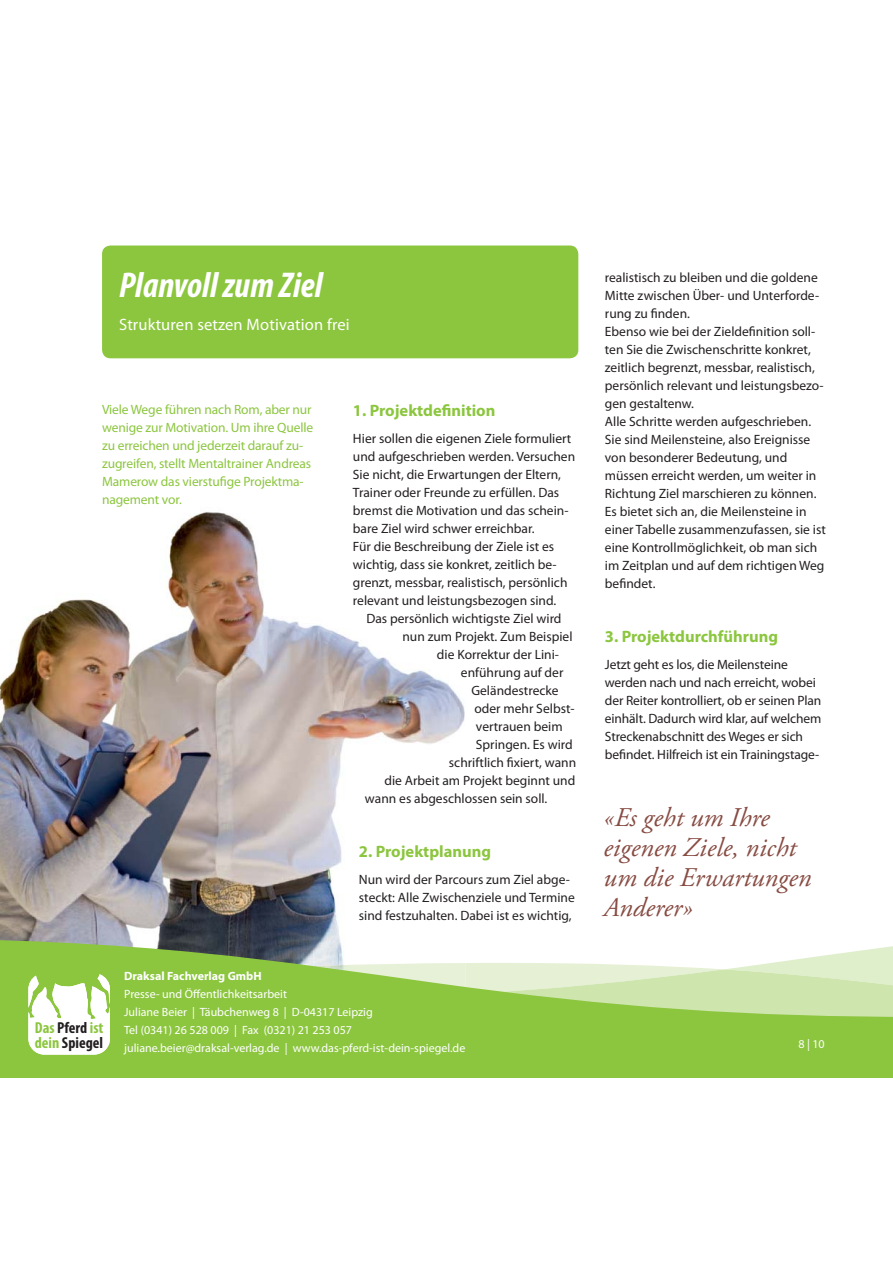
<style>
.page{position:relative;width:893px;height:1263px;background:#fff}
.page>*{position:absolute;margin:0;border:0;box-sizing:border-box;transform-origin:0 0}
.t1{font:italic 700 condensed 36px "Myriad Pro";color:#fff}
.t2{font:italic 27px/30px "Adobe Garamond Pro";color:#874c43}
.t3{font:700 16.5px "Myriad Pro";color:#8cc63f}
.t4{font:16.5px "Myriad Pro";letter-spacing:.01em;color:#fff}
.t5{font:700 condensed 15.9px/15.3px "Myriad Pro";color:#231f20}
.t6{font:13.5px/18px "Myriad Pro";color:#231f20}
.t7{font:13.5px/18px "Myriad Pro";letter-spacing:-.01em;color:#8cc63f}
.t8{font:12px/18px "Myriad Pro";color:#fff}
.t9{font:700 12px "Myriad Pro";color:#fff}
.s1{color:#8cc63f}
</style>
<div class="page">
<img style="left:0;top:512px;width:465px;height:426px">
<svg style="left:0;top:938px;width:892px;height:140px;background:#a5cf6e"></svg>
<svg style="left:28px;top:974px;width:82px;height:81px"></svg>
<div style="left:102px;top:246px;width:476px;height:112px;background:#8cc63f;border-radius:9px"></div>
<h1 class="t1" style="left:119px;top:271px;width:205px">Planvoll zum Ziel</h1>
<p class="t4" style="left:119px;top:318px;width:232px">Strukturen setzen Motivation frei</p>
<p class="t7" style="left:102px;top:401px;width:213px">Viele Wege führen nach Rom, aber nur wenige zur Motivation. Um ihre Quelle zu erreichen und jederzeit darauf zu&shy;zugreifen, stellt Mentaltrainer Andreas Mamerow das vierstufige Projektma&shy;nagement vor.</p>
<p class="t3" style="left:353px;top:405px;width:144px">1. Projektdefinition</p>
<p class="t6" style="left:353px;top:431px;width:224px">Hier sollen die eigenen Ziele formuliert und aufgeschrieben werden. Versuchen Sie nicht, die Erwartungen der Eltern, Trainer oder Freunde zu erfüllen. Das bremst die Motivation und das schein&shy;bare Ziel wird schwer erreichbar.<br>Für die Beschreibung der Ziele ist es wichtig, dass sie konkret, zeitlich be&shy;grenzt, messbar, realistisch, persönlich relevant und leistungsbezogen sind.</p>
<p class="t6" style="left:366px;top:611px;width:197px">Das persönlich wichtigste Ziel wird</p>
<p class="t6" style="left:402px;top:629px;width:172px">nun zum Projekt. Zum Beispiel</p>
<p class="t6" style="left:437px;top:647px;width:124px">die Korrektur der Lini-</p>
<p class="t6" style="left:461px;top:665px;width:104px">enführung auf der</p>
<p class="t6" style="left:471px;top:683px;width:89px">Geländestrecke</p>
<p class="t6" style="left:474px;top:701px;width:102px">oder mehr Selbst-</p>
<p class="t6" style="left:476px;top:719px;width:88px">vertrauen beim</p>
<p class="t6" style="left:476px;top:736px;width:98px">Springen. Es wird</p>
<p class="t6" style="left:449px;top:754px;width:129px">schriftlich fixiert, wann</p>
<p class="t6" style="left:384px;top:772px;width:192px">die Arbeit am Projekt beginnt und</p>
<p class="t6" style="left:365px;top:790px;width:184px">wann es abgeschlossen sein soll.</p>
<p class="t3" style="left:359px;top:845px;width:134px">2. Projektplanung</p>
<p class="t6" style="left:359px;top:872px;width:217px">Nun wird der Parcours zum Ziel abge&shy;steckt: Alle Zwischenziele und Termine sind festzuhalten. Dabei ist es wichtig,</p>
<p class="t5" style="left:35px;top:1021px;width:70px"><span class="s1">Das</span> Pferd <span class="s1">ist dein</span> Spiegel</p>
<p class="t9" style="left:124px;top:972px;width:139px">Draksal Fachverlag GmbH</p>
<p class="t8" style="left:124px;top:986px;width:343px">Presse- und Öffentlichkeitsarbeit<br>Juliane Beier | Täubchenweg 8 | D-04317 Leipzig<br>Tel (0341) 26 528 009 | Fax (0321) 21 253 057 juliane.beier@draksal-verlag.de | www.das-pferd-ist-dein-spiegel.de</p>
<p class="t6" style="left:605px;top:269px;width:222px">realistisch zu bleiben und die goldene Mitte zwischen Über- und Unterforde&shy;rung zu finden.<br>Ebenso wie bei der Zieldefinition soll&shy;ten Sie die Zwischenschritte konkret, zeitlich begrenzt, messbar, realistisch, persönlich relevant und leistungsbezo&shy;gen gestaltenw.<br>Alle Schritte werden aufgeschrieben.<br>Sie sind Meilensteine, also Ereignisse von besonderer Bedeutung, und müssen erreicht werden, um weiter in Richtung Ziel marschieren zu können.<br>Es bietet sich an, die Meilensteine in einer Tabelle zusammenzufassen, sie ist eine Kontrollmöglichkeit, ob man sich im Zeitplan und auf dem richtigen Weg befindet.</p>
<p class="t3" style="left:605px;top:630px;width:175px">3. Projektdurchführung</p>
<p class="t6" style="left:605px;top:656px;width:218px">Jetzt geht es los, die Meilensteine werden nach und nach erreicht, wobei der Reiter kontrolliert, ob er seinen Plan einhält. Dadurch wird klar, auf welchem Streckenabschnitt des Weges er sich befindet. Hilfreich ist ein Trainingstage-</p>
<h2 class="t2" style="left:603px;top:805px;width:209px">«Es geht um Ihre eigenen Ziele, nicht um die Erwartungen<br>Anderer»</h2>
<p class="t8" style="left:798px;top:1035px;width:28px">8 | 10</p>
</div>
